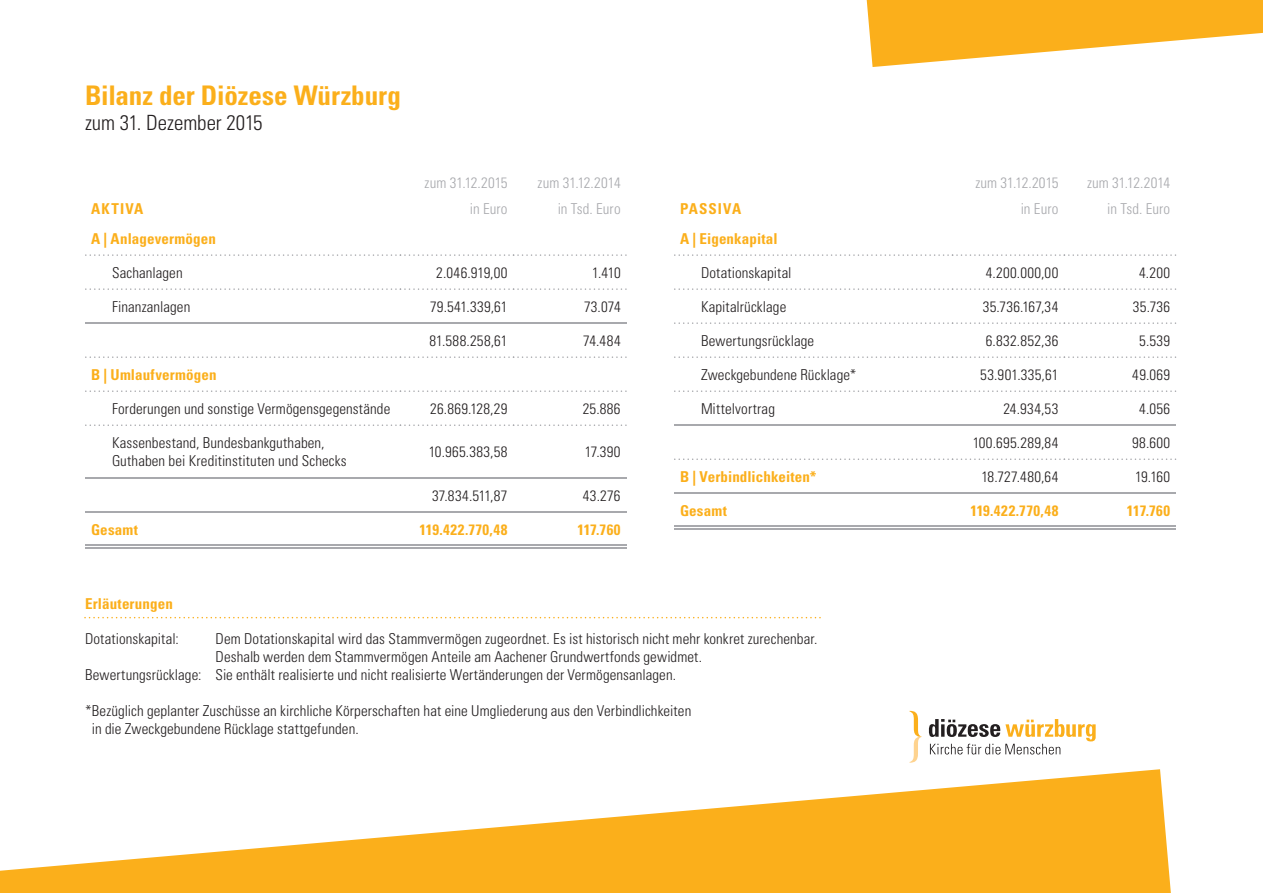
<style>
.page{position:relative;width:1263px;height:893px;background:#fff}
.page>*{position:absolute;margin:0;border:0;box-sizing:border-box;transform-origin:0 0}
.t1{font:700 condensed 27px "Univers LT Std";color:#fbaf1b}
.t2{font:300 condensed 21px "Univers LT Std";letter-spacing:-.005em;color:#231f20}
.t3{font:300 condensed 15px/18px "Univers LT Std";letter-spacing:.005em;color:#231f20}
.t4{font:700 condensed 15px "Univers LT Std";letter-spacing:.01em;color:#fbaf1b}
.t5{font:300 condensed 15px "Univers LT Std";color:#a8a9ad}
.t6{font:700 condensed 15px "Univers LT Std";letter-spacing:.03em;color:#fbaf1b}
.t7{font:300 condensed 15px "Univers LT Std";letter-spacing:.025em;color:#231f20}
.t8{font:700 condensed 15px "Univers LT Std";letter-spacing:.065em;color:#fbaf1b}
</style>
<div class="page">
<svg style="left:85px;top:254px;width:542px;height:2px"></svg>
<svg style="left:85px;top:288px;width:542px;height:2px"></svg>
<svg style="left:85px;top:356px;width:542px;height:2px"></svg>
<svg style="left:85px;top:390px;width:542px;height:2px"></svg>
<svg style="left:85px;top:424px;width:542px;height:2px"></svg>
<hr style="left:85px;top:478px;width:315px;height:1px;background:#a8a9ad">
<hr style="left:400px;top:478px;width:113px;height:1px;background:#a8a9ad">
<hr style="left:513px;top:478px;width:114px;height:1px;background:#a8a9ad">
<hr style="left:85px;top:512px;width:315px;height:1px;background:#a8a9ad">
<hr style="left:400px;top:512px;width:113px;height:1px;background:#a8a9ad">
<hr style="left:513px;top:512px;width:114px;height:1px;background:#a8a9ad">
<hr style="left:85px;top:544px;width:315px;height:2px;background:#a8a9ad">
<hr style="left:85px;top:547px;width:315px;height:2px;background:#a8a9ad">
<hr style="left:400px;top:544px;width:113px;height:2px;background:#a8a9ad">
<hr style="left:400px;top:547px;width:113px;height:2px;background:#a8a9ad">
<hr style="left:513px;top:544px;width:114px;height:2px;background:#a8a9ad">
<hr style="left:513px;top:547px;width:114px;height:2px;background:#a8a9ad">
<hr style="left:85px;top:322px;width:315px;height:2px;background:#a8a9ad">
<hr style="left:400px;top:322px;width:113px;height:2px;background:#a8a9ad">
<hr style="left:513px;top:322px;width:114px;height:2px;background:#a8a9ad">
<svg style="left:674px;top:526px;width:278px;height:1px"></svg>
<svg style="left:952px;top:526px;width:112px;height:1px"></svg>
<svg style="left:1064px;top:526px;width:112px;height:1px"></svg>
<svg style="left:674px;top:254px;width:502px;height:2px"></svg>
<svg style="left:674px;top:288px;width:502px;height:2px"></svg>
<svg style="left:674px;top:322px;width:502px;height:2px"></svg>
<svg style="left:674px;top:356px;width:502px;height:2px"></svg>
<svg style="left:674px;top:390px;width:502px;height:2px"></svg>
<svg style="left:674px;top:458px;width:502px;height:2px"></svg>
<hr style="left:674px;top:525px;width:278px;height:1px;background:#a8a9ad">
<hr style="left:674px;top:528px;width:278px;height:1px;background:#a8a9ad">
<hr style="left:952px;top:525px;width:112px;height:1px;background:#a8a9ad">
<hr style="left:952px;top:528px;width:112px;height:1px;background:#a8a9ad">
<hr style="left:1064px;top:525px;width:112px;height:1px;background:#a8a9ad">
<hr style="left:1064px;top:528px;width:112px;height:1px;background:#a8a9ad">
<hr style="left:674px;top:492px;width:278px;height:2px;background:#a8a9ad">
<hr style="left:952px;top:492px;width:112px;height:2px;background:#a8a9ad">
<hr style="left:1064px;top:492px;width:112px;height:2px;background:#a8a9ad">
<hr style="left:674px;top:424px;width:278px;height:2px;background:#a8a9ad">
<hr style="left:952px;top:424px;width:112px;height:2px;background:#a8a9ad">
<hr style="left:1064px;top:424px;width:112px;height:2px;background:#a8a9ad">
<svg style="left:0;top:769px;width:1171px;height:124px;fill:#fbaf1b"></svg>
<svg style="left:909px;top:711px;width:13px;height:52px"></svg>
<svg style="left:929px;top:719px;width:167px;height:35px"></svg>
<svg style="left:866px;top:0;width:397px;height:67px"></svg>
<svg style="left:84px;top:617px;width:737px;height:1px"></svg>
<h1 class="t1" style="left:85px;top:78px;width:317px">Bilanz der Diözese Würzburg</h1>
<h2 class="t2" style="left:85px;top:110px;width:179px">zum 31. Dezember 2015</h2>
<p class="t5" style="left:425px;top:174px;width:84px">zum 31.12.2015</p>
<p class="t5" style="left:538px;top:174px;width:85px">zum 31.12.2014</p>
<p class="t4" style="left:91px;top:199px;width:54px">AKTIVA</p>
<p class="t5" style="left:470px;top:199px;width:39px">in Euro</p>
<p class="t5" style="left:558px;top:199px;width:64px">in Tsd. Euro</p>
<p class="t4" style="left:91px;top:229px;width:126px">A | Anlagevermögen</p>
<p class="t3" style="left:112px;top:263px;width:72px">Sachanlagen</p>
<p class="t3" style="left:436px;top:263px;width:73px">2.046.919,00</p>
<p class="t3" style="left:592px;top:263px;width:30px">1.410</p>
<p class="t3" style="left:112px;top:297px;width:80px">Finanzanlagen</p>
<p class="t3" style="left:430px;top:297px;width:79px">79.541.339,61</p>
<p class="t3" style="left:584px;top:297px;width:38px">73.074</p>
<p class="t3" style="left:429px;top:331px;width:80px">81.588.258,61</p>
<p class="t3" style="left:583px;top:331px;width:39px">74.484</p>
<p class="t4" style="left:91px;top:365px;width:127px">B | Umlaufvermögen</p>
<p class="t3" style="left:112px;top:399px;width:280px">Forderungen und sonstige Vermögensgegenstände</p>
<p class="t3" style="left:430px;top:399px;width:79px">26.869.128,29</p>
<p class="t3" style="left:583px;top:399px;width:39px">25.886</p>
<p class="t3" style="left:112px;top:434px;width:236px">Kassenbestand, Bundesbankguthaben,<br>Guthaben bei Kreditinstituten und Schecks</p>
<p class="t7" style="left:429px;top:443px;width:80px">10.965.383,58</p>
<p class="t3" style="left:585px;top:443px;width:37px">17.390</p>
<p class="t3" style="left:432px;top:487px;width:77px">37.834.511,87</p>
<p class="t3" style="left:583px;top:487px;width:39px">43.276</p>
<p class="t4" style="left:91px;top:520px;width:49px">Gesamt</p>
<p class="t6" style="left:419px;top:520px;width:90px">119.422.770,48</p>
<p class="t4" style="left:577px;top:520px;width:45px">117.760</p>
<p class="t5" style="left:975px;top:174px;width:84px">zum 31.12.2015</p>
<p class="t5" style="left:1087px;top:174px;width:85px">zum 31.12.2014</p>
<p class="t8" style="left:680px;top:199px;width:63px">PASSIVA</p>
<p class="t5" style="left:1021px;top:199px;width:39px">in Euro</p>
<p class="t5" style="left:1107px;top:199px;width:64px">in Tsd. Euro</p>
<p class="t4" style="left:680px;top:229px;width:99px">A | Eigenkapital</p>
<p class="t3" style="left:701px;top:263px;width:92px">Dotationskapital</p>
<p class="t3" style="left:986px;top:263px;width:74px">4.200.000,00</p>
<p class="t3" style="left:1139px;top:263px;width:33px">4.200</p>
<p class="t3" style="left:701px;top:297px;width:87px">Kapitalrücklage</p>
<p class="t3" style="left:983px;top:297px;width:77px">35.736.167,34</p>
<p class="t3" style="left:1133px;top:297px;width:39px">35.736</p>
<p class="t3" style="left:701px;top:331px;width:115px">Bewertungsrücklage</p>
<p class="t3" style="left:986px;top:331px;width:74px">6.832.852,36</p>
<p class="t3" style="left:1139px;top:331px;width:32px">5.539</p>
<p class="t3" style="left:701px;top:365px;width:157px">Zweckgebundene Rücklage*</p>
<p class="t3" style="left:980px;top:365px;width:80px">53.901.335,61</p>
<p class="t3" style="left:1132px;top:365px;width:39px">49.069</p>
<p class="t3" style="left:701px;top:399px;width:75px">Mittelvortrag</p>
<p class="t3" style="left:1003px;top:399px;width:56px">24.934,53</p>
<p class="t3" style="left:1139px;top:399px;width:32px">4.056</p>
<p class="t3" style="left:973px;top:433px;width:87px">100.695.289,84</p>
<p class="t3" style="left:1132px;top:433px;width:40px">98.600</p>
<p class="t4" style="left:680px;top:467px;width:138px">B | Verbindlichkeiten*</p>
<p class="t7" style="left:981px;top:467px;width:78px">18.727.480,64</p>
<p class="t3" style="left:1135px;top:467px;width:37px">19.160</p>
<p class="t4" style="left:680px;top:501px;width:49px">Gesamt</p>
<p class="t6" style="left:970px;top:501px;width:90px">119.422.770,48</p>
<p class="t4" style="left:1127px;top:501px;width:45px">117.760</p>
<p class="t4" style="left:85px;top:595px;width:89px">Erläuterungen</p>
<p class="t3" style="left:85px;top:630px;width:95px">Dotationskapital:</p>
<p class="t3" style="left:216px;top:630px;width:603px">Dem Dotationskapital wird das Stammvermögen zugeordnet. Es ist historisch nicht mehr konkret zurechenbar.</p>
<p class="t3" style="left:216px;top:648px;width:488px">Deshalb werden dem Stammvermögen Anteile am Aachener Grundwertfonds gewidmet.</p>
<p class="t3" style="left:85px;top:666px;width:592px">Bewertungsrücklage: Sie enthält realisierte und nicht realisierte Wertänderungen der Vermögensanlagen.</p>
<p class="t3" style="left:92px;top:702px;width:601px;text-indent:-7px">* Bezüglich geplanter Zuschüsse an kirchliche Körperschaften hat eine Umgliederung aus den Verbindlichkeiten in die Zweckgebundene Rücklage stattgefunden.</p>
</div>
